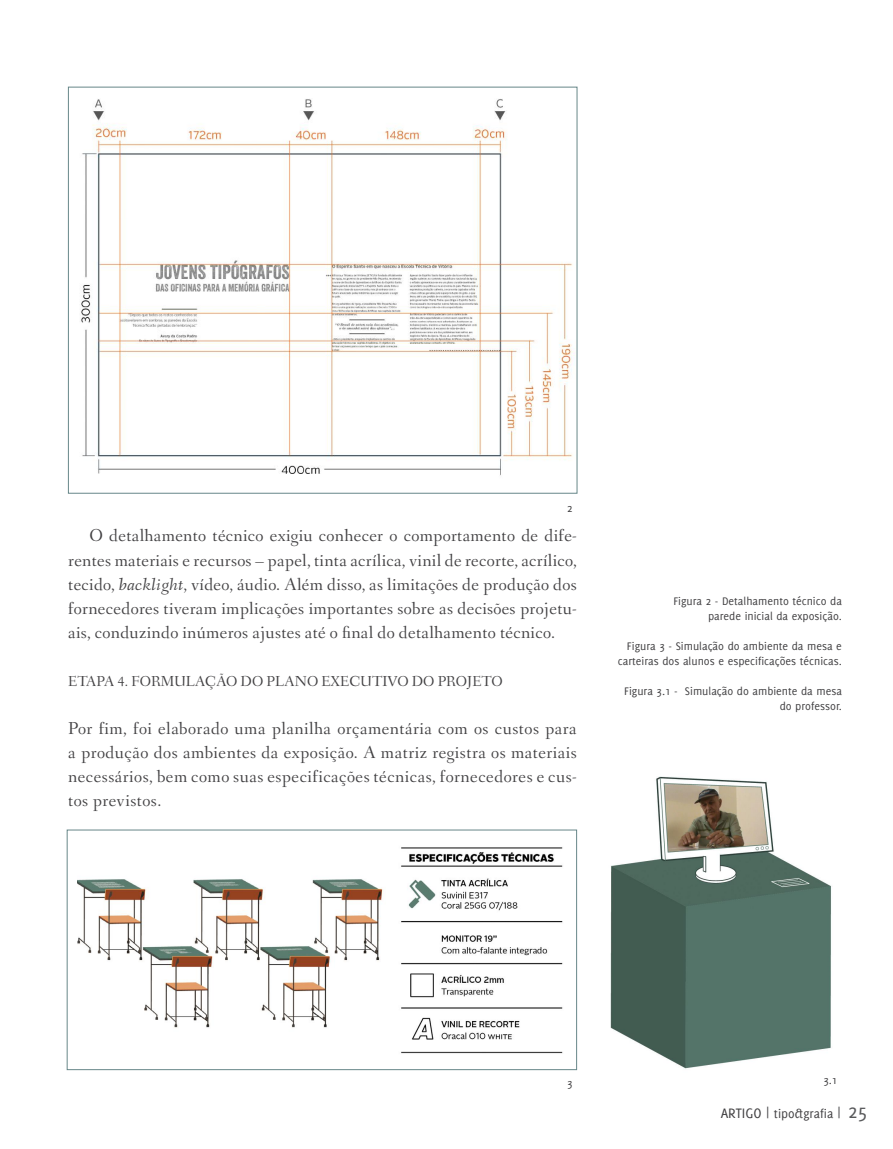
<style>
.page{position:relative;width:893px;height:1149px;background:#fff}
.page>*{position:absolute;margin:0;border:0;box-sizing:border-box;transform-origin:0 0}
.t1{font:18px/24px "Fanwood";letter-spacing:.015em;color:#414042;text-align:justify}
.t2{font:15px "Fanwood";letter-spacing:.01em;color:#414042}
.t3{font:13.5px "Delicious";color:#414042}
.t4{font:12px/15px "Delicious";color:#414042;text-align:right}
.s1{font-style:italic}
.s2{font-size:15px}
.s3{font-size:21px;color:#58595b}
</style>
<div class="page">
<img style="left:77px;top:879px;width:306px;height:149px">
<img style="left:610px;top:776px;width:221px;height:293px">
<img style="left:401px;top:847px;width:162px;height:207px">
<div style="left:67px;top:829px;width:510px;height:240px;border:1px solid #678789"></div>
<img style="left:81px;top:99px;width:492px;height:377px">
<p class="t4" style="left:567px;top:500px;width:7px">2</p>
<p class="t1" style="left:68px;top:524px;width:510px;text-indent:21px">O detalhamento técnico exigiu conhecer o comportamento de dife&shy;rentes materiais e recursos – papel, tinta acrílica, vinil de recorte, acrílico, tecido, <span class="s1">backlight</span>, vídeo, áudio. Além disso, as limitações de produção dos fornecedores tiveram implicações importantes sobre as decisões projetu&shy;ais, conduzindo inúmeros ajustes até o final do detalhamento técnico.</p>
<p class="t2" style="left:68px;top:672px;width:20px">Etapa</p>
<p class="t2" style="left:117px;top:672px;width:35px">4. Formula</p>
<p class="t2" style="left:205px;top:672px;width:73px">ção do plano</p>
<p class="t2" style="left:321px;top:672px;width:30px">executivo</p>
<p class="t2" style="left:412px;top:672px;width:36px">do projeto</p>
<p class="t1" style="left:68px;top:716px;width:510px">Por fim, foi elaborado uma planilha orçamentária com os custos para a produção dos ambientes da exposição. A matriz registra os materiais necessários, bem como suas especificações técnicas, fornecedores e cus&shy;tos previstos.</p>
<p class="t4" style="left:673px;top:593px;width:170px">Figura 2 - Detalhamento técnico da parede inicial da exposição.</p>
<p class="t4" style="left:618px;top:638px;width:226px">Figura 3 - Simulação do ambiente da mesa e carteiras dos alunos e especificações técnicas.</p>
<p class="t4" style="left:624px;top:683px;width:219px">Figura 3.1 - Simulação do ambiente da mesa do professor.</p>
<p class="t4" style="left:567px;top:1075px;width:7px">3</p>
<p class="t4" style="left:823px;top:1072px;width:15px">3.1</p>
<p class="t3" style="left:721px;top:1105px;width:148px"><span class="s2">Artigo |</span> tipo&amp;grafia <span class="s2">|</span> <span class="s3">25</span></p>
</div>
